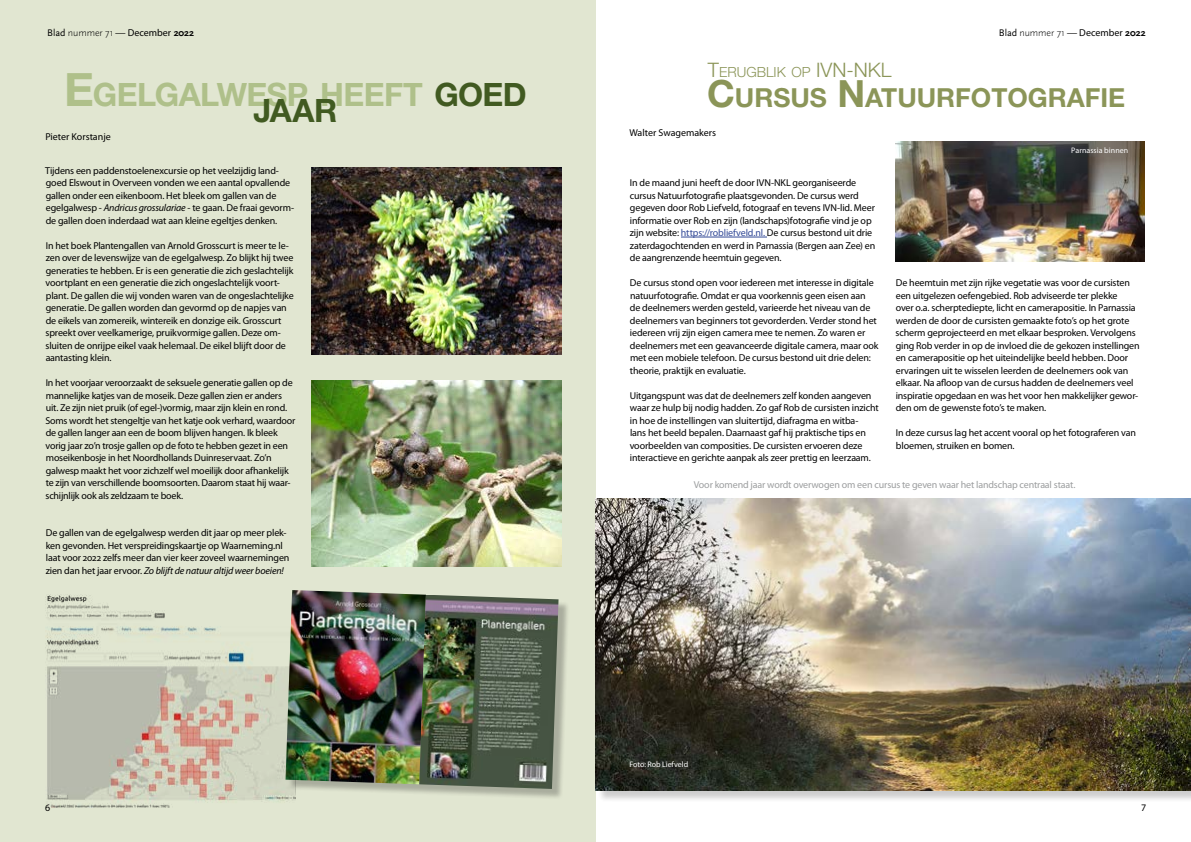
<style>
.page{position:relative;width:1191px;height:842px;background:#fff}
.page>*{position:absolute;margin:0;border:0;box-sizing:border-box;transform-origin:0 0}
.t1{font:700 32.2px "Helvetica Neue LT Std";letter-spacing:-.02em;color:#afc08a}
.t2{font:700 32.2px "Helvetica Neue LT Std";color:#415a21}
.t3{font:700 26.3px "Helvetica Neue LT Std";color:#8b9558}
.t4{font:300 14px "Helvetica Neue LT Std";color:#8b9558}
.t5{font:10px/12.5px "Myriad Pro";letter-spacing:-.015em;color:#000}
.t6{font:10px "Myriad Pro";letter-spacing:-.015em;color:#9c9e9f}
.t7{font:300 10px "Scala Sans Pro";color:#000}
.t8{font:8px "Myriad Pro";letter-spacing:.005em;color:#fff}
.s1{font-weight:400}
.s2{font-family:"Myriad Pro";font-weight:400}
.s3{font-weight:700}
.s4{font-size:46px}
.s5{color:#415a21}
.s6{font-size:20px}
.s7{font-size:37.5px}
.s8{font-style:italic}
.s9{color:#334a97}
</style>
<div class="page">
<div style="left:0;top:0;width:595px;height:842px;background:#e1e6d1"></div>
<div style="left:288px;top:593px;width:281px;height:207px;background:#000;opacity:.25"></div>
<img style="left:288px;top:590px;width:138px;height:194px">
<img style="left:419px;top:595px;width:139px;height:194px">
<img style="left:311px;top:167px;width:250px;height:188px">
<img style="left:311px;top:381px;width:250px;height:186px">
<hr style="left:681px;top:237px;width:86px;height:1px;background:#334a97">
<img style="left:895px;top:142px;width:249px;height:120px">
<img style="left:45px;top:595px;width:251px;height:213px">
<div style="left:597px;top:500px;width:594px;height:302px;background:#000;opacity:.2"></div>
<img style="left:595px;top:499px;width:596px;height:291px">
<p class="t7" style="left:47px;top:27px;width:148px"><span class="s1">Blad</span> nummer 71 <span class="s1">—</span> <span class="s2">December</span> <span class="s3">2022</span></p>
<h1 class="t1" style="left:64px;top:75px;width:460px"><span class="s4">E</span>GELGALWESP HEEFT <span class="s5">GOED</span></h1>
<h1 class="t2" style="left:253px;top:91px;width:85px">JAAR</h1>
<h3 class="t4" style="left:708px;top:64px;width:173px"><span class="s6">T</span>ERUGBLIK OP <span class="s6">IVN-NKL</span></h3>
<p class="t7" style="left:998px;top:27px;width:148px"><span class="s1">Blad</span> nummer 71 <span class="s1">—</span> <span class="s2">December</span> <span class="s3">2022</span></p>
<h2 class="t3" style="left:707px;top:81px;width:419px"><span class="s7">C</span>URSUS <span class="s7">N</span>ATUURFOTOGRAFI E</h2>
<p class="t5" style="left:45px;top:130px;width:67px">Pieter Korstanje</p>
<p class="t5" style="left:629px;top:126px;width:88px">Walter Swagemakers</p>
<p class="t8" style="left:1071px;top:145px;width:59px">Parnassia binnen</p>
<p class="t5" style="left:45px;top:164px;width:250px">Tijdens een paddenstoelenexcursie op het veelzijdig land&shy;goed Elswout in Overveen vonden we een aantal opvallende gallen onder een eikenboom. Het bleek om gallen van de egelgalwesp - <span class="s8">Andricus grossulariae</span> - te gaan. De fraai gevorm&shy;de gallen doen inderdaad wat aan kleine egeltjes denken.</p>
<p class="t5" style="left:46px;top:239px;width:250px">In het boek Plantengallen van Arnold Grosscurt is meer te le&shy;zen over de levenswijze van de egelgalwesp. Zo blijkt hij twee generaties te hebben. Er is een generatie die zich geslachtelijk voortplant en een generatie die zich ongeslachtelijk voort&shy;plant. De gallen die wij vonden waren van de ongeslachtelijke generatie. De gallen worden dan gevormd op de napjes van de eikels van zomereik, wintereik en donzige eik. Grosscurt spreekt over veelkamerige, pruikvormige gallen. Deze om&shy;sluiten de onrijpe eikel vaak helemaal. De eikel blijft door de aantasting klein.</p>
<p class="t5" style="left:45px;top:376px;width:251px">In het voorjaar veroorzaakt de seksuele generatie gallen op de mannelijke katjes van de moseik. Deze gallen zien er anders uit. Ze zijn niet pruik (of egel-)vormig, maar zijn klein en rond.<br>Soms wordt het stengeltje van het katje ook verhard, waardoor de gallen langer aan een de boom blijven hangen. Ik bleek vorig jaar zo’n trosje gallen op de foto te hebben gezet in een moseikenbosje in het Noordhollands Duinreservaat. Zo’n galwesp maakt het voor zichzelf wel moeilijk door afhankelijk te zijn van verschillende boomsoorten. Daarom staat hij waar&shy;schijnlijk ook als zeldzaam te boek.</p>
<p class="t5" style="left:46px;top:526px;width:245px">De gallen van de egelgalwesp werden dit jaar op meer plek&shy;ken gevonden. Het verspreidingskaartje op Waarneming.nl laat voor 2022 zelfs meer dan vier keer zoveel waarnemingen zien dan het jaar ervoor. <span class="s8">Zo blijft de natuur altijd weer boeien!</span></p>
<p class="t5" style="left:45px;top:801px;width:7px">6</p>
<p class="t5" style="left:630px;top:176px;width:247px">In de maand juni heeft de door IVN-NKL georganiseerde cursus Natuurfotografie plaatsgevonden. De cursus werd gegeven door Rob Liefveld, fotograaf en tevens IVN-lid. Meer informatie over Rob en zijn (landschaps)fotografie vind je op zijn website: <span class="s9">https://robliefveld.nl.</span> De cursus bestond uit drie zaterdagochtenden en werd in Parnassia (Bergen aan Zee) en de aangrenzende heemtuin gegeven.</p>
<p class="t5" style="left:630px;top:276px;width:250px">De cursus stond open voor iedereen met interesse in digitale natuurfotografie. Omdat er qua voorkennis geen eisen aan<br>de deelnemers werden gesteld, varieerde het niveau van de deelnemers van beginners tot gevorderden. Verder stond het iedereen vrij zijn eigen camera mee te nemen. Zo waren er deelnemers met een geavanceerde digitale camera, maar ook met een mobiele telefoon. De cursus bestond uit drie delen: theorie, praktijk en evaluatie.</p>
<p class="t5" style="left:629px;top:389px;width:250px">Uitgangspunt was dat de deelnemers zelf konden aangeven waar ze hulp bij nodig hadden. Zo gaf Rob de cursisten inzicht in hoe de instellingen van sluitertijd, diafragma en witba-<br>lans het beeld bepalen. Daarnaast gaf hij praktische tips en voorbeelden van composities. De cursisten ervoeren deze interactieve en gerichte aanpak als zeer prettig en leerzaam.</p>
<p class="t5" style="left:895px;top:276px;width:245px">De heemtuin met zijn rijke vegetatie was voor de cursisten een uitgelezen oefengebied. Rob adviseerde ter plekke<br>over o.a. scherptediepte, licht en camerapositie. In Parnassia werden de door de cursisten gemaakte foto’s op het grote scherm geprojecteerd en met elkaar besproken. Vervolgens ging Rob verder in op de invloed die de gekozen instellingen en camerapositie op het uiteindelijke beeld hebben. Door ervaringen uit te wisselen leerden de deelnemers ook van elkaar. Na afloop van de cursus hadden de deelnemers veel inspiratie opgedaan en was het voor hen makkelijker gewor&shy;den om de gewenste foto’s te maken.</p>
<p class="t5" style="left:895px;top:426px;width:242px">In deze cursus lag het accent vooral op het fotograferen van bloemen, struiken en bomen.</p>
<p class="t6" style="left:694px;top:478px;width:383px">Voor komend jaar wordt overwogen om een cursus te geven waar het landschap centraal staat.</p>
<p class="t8" style="left:629px;top:759px;width:60px">Foto: Rob Liefveld</p>
<p class="t5" style="left:1141px;top:801px;width:7px">7</p>
</div>
